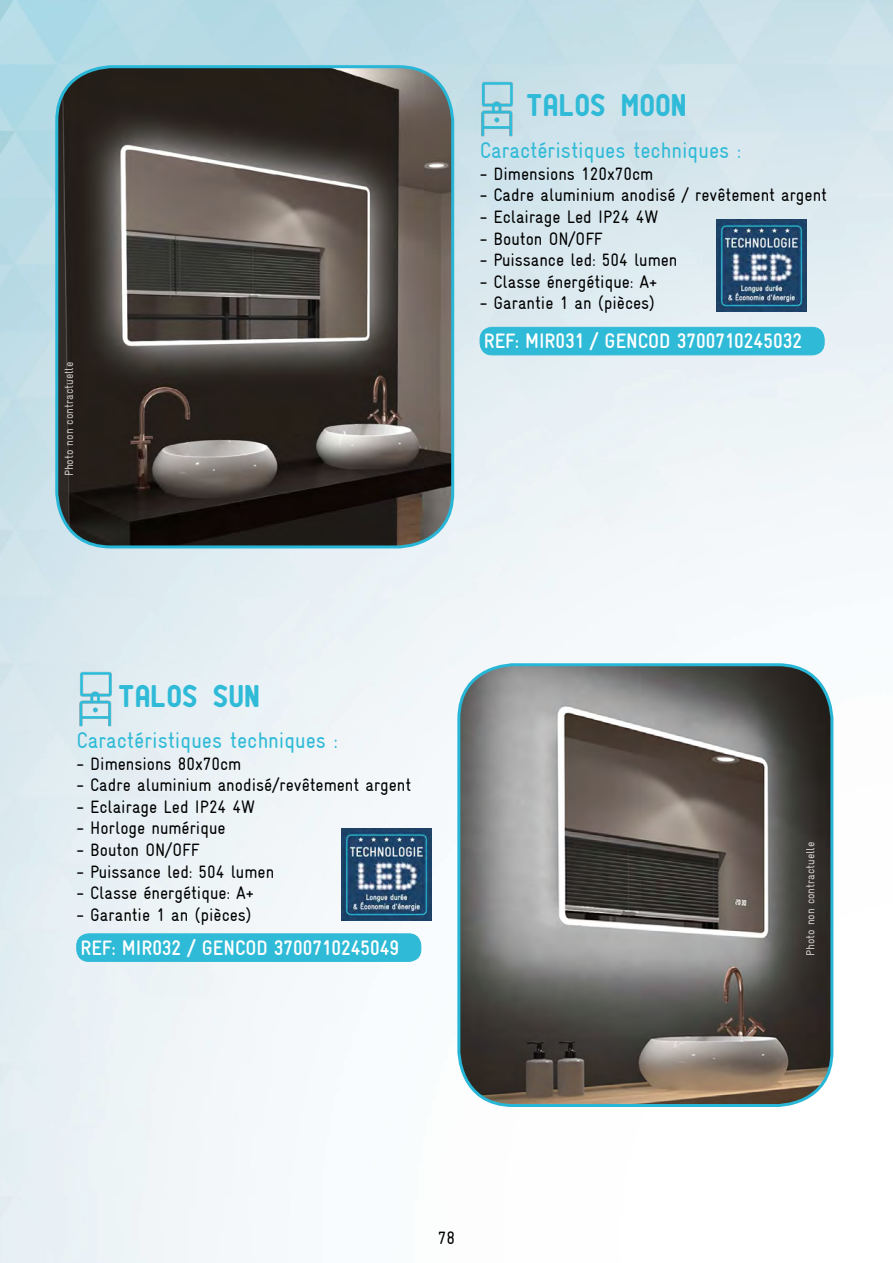
<style>
.page{position:relative;width:893px;height:1263px;background:#fff}
.page>*{position:absolute;margin:0;border:0;box-sizing:border-box;transform-origin:0 0}
.t1{font:30px "PTF NORDIC Round";color:#2fbad7}
.t2{font:22.5px "Gravur Condensed";color:#2fbad7}
.t3{font:700 21px "Gravur Condensed";color:#fff}
.t4{font:18px "Gravur Condensed";color:#000}
.t5{font:12px "Gravur Condensed";color:#fff}
</style>
<div class="page">
<img style="left:0;top:0;width:893px;height:1263px">
<img style="left:459px;top:665px;width:373px;height:440px">
<div style="left:457px;top:663px;width:376px;height:444px;border:3px solid #28b6d7;border-radius:54px"></div>
<div style="left:77px;top:934px;width:344px;height:27px;background:#2fbad7;border-radius:12px"></div>
<div style="left:76px;top:933px;width:345px;height:29px;border:1px solid #2fbad7;border-radius:12px"></div>
<div style="left:480px;top:327px;width:344px;height:28px;background:#2fbad7;border-radius:12px"></div>
<div style="left:480px;top:327px;width:344px;height:28px;border:1px solid #2fbad7;border-radius:12px"></div>
<img style="left:73px;top:667px;width:45px;height:64px">
<img style="left:341px;top:828px;width:91px;height:92px">
<img style="left:475px;top:77px;width:44px;height:64px">
<img style="left:57px;top:67px;width:396px;height:480px">
<div style="left:55px;top:65px;width:399px;height:483px;border:3px solid #28b6d7;border-radius:54px"></div>
<img style="left:716px;top:219px;width:91px;height:92px">
<p class="t5" style="left:62px;top:476px;width:116px;rotate:-90deg">Photo non contractuelle</p>
<h1 class="t1" style="left:526px;top:93px;width:162px">TALOS MOON</h1>
<p class="t2" style="left:480px;top:138px;width:263px">Caractéristiques techniques :</p>
<p class="t4" style="left:480px;top:164px;width:175px">- Dimensions 120x70cm</p>
<p class="t4" style="left:480px;top:185px;width:349px">- Cadre aluminium anodisé / revêtement argent</p>
<p class="t4" style="left:480px;top:207px;width:180px">- Eclairage Led IP24 4W</p>
<p class="t4" style="left:480px;top:228px;width:124px">- Bouton ON/OFF</p>
<p class="t4" style="left:480px;top:250px;width:199px">- Puissance led: 504 lumen</p>
<p class="t4" style="left:480px;top:272px;width:179px">- Classe énergétique: A+</p>
<p class="t4" style="left:480px;top:293px;width:177px">- Garantie 1 an (pièces)</p>
<p class="t3" style="left:484px;top:330px;width:320px">REF: MIR031 / GENCOD 3700710245032</p>
<h1 class="t1" style="left:118px;top:683px;width:144px">TALOS SUN</h1>
<p class="t2" style="left:76px;top:728px;width:263px">Caractéristiques techniques :</p>
<p class="t4" style="left:76px;top:753px;width:167px">- Dimensions 80x70cm</p>
<p class="t4" style="left:76px;top:775px;width:336px">- Cadre aluminium anodisé/revêtement argent</p>
<p class="t4" style="left:76px;top:796px;width:180px">- Eclairage Led IP24 4W</p>
<p class="t4" style="left:76px;top:818px;width:151px">- Horloge numérique</p>
<p class="t4" style="left:76px;top:840px;width:124px">- Bouton ON/OFF</p>
<p class="t4" style="left:76px;top:861px;width:199px">- Puissance led: 504 lumen</p>
<p class="t4" style="left:76px;top:883px;width:179px">- Classe énergétique: A+</p>
<p class="t4" style="left:76px;top:904px;width:177px">- Garantie 1 an (pièces)</p>
<p class="t3" style="left:80px;top:936px;width:320px">REF: MIR032 / GENCOD 3700710245049</p>
<p class="t5" style="left:804px;top:956px;width:116px;rotate:-90deg">Photo non contractuelle</p>
<p class="t4" style="left:438px;top:1228px;width:19px">78</p>
</div>
